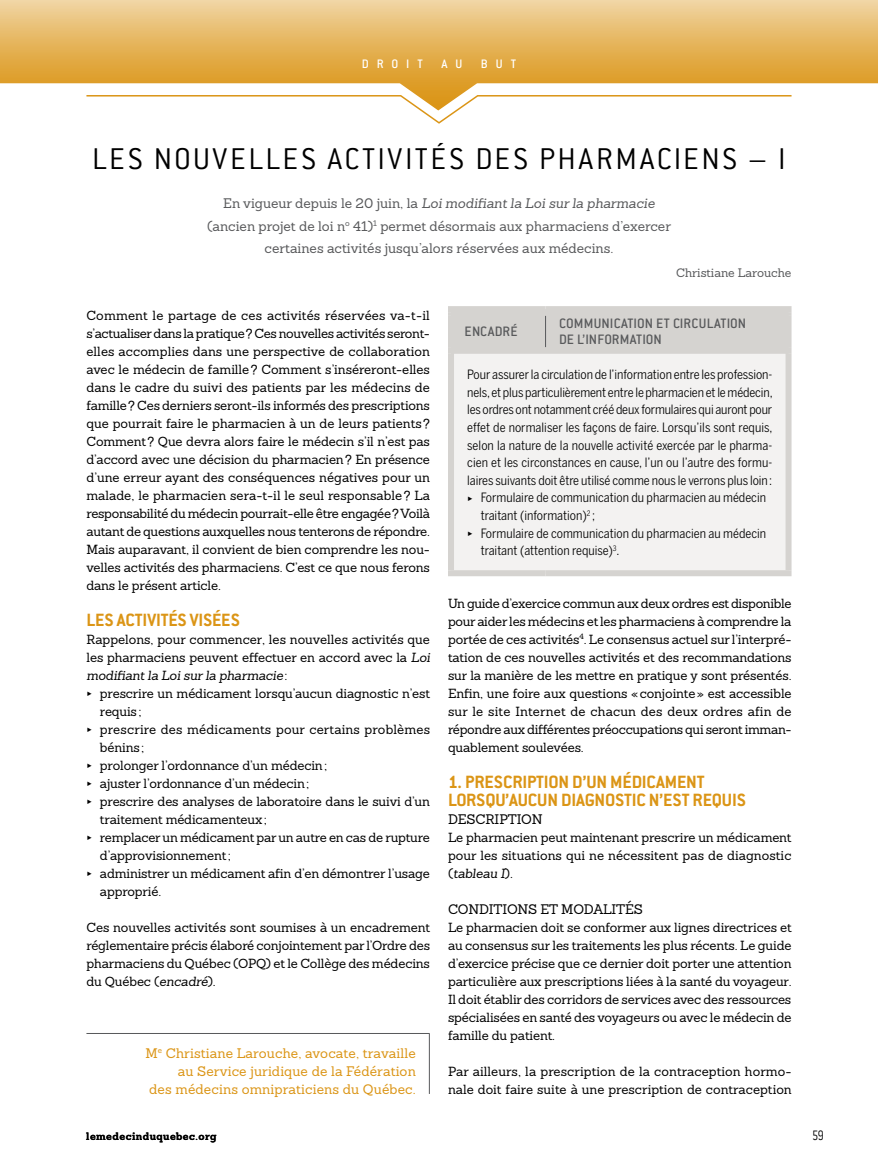
<style>
.page{position:relative;width:878px;height:1175px;background:#fff}
.page>*{position:absolute;margin:0;border:0;box-sizing:border-box;transform-origin:0 0}
.t1{font:300 33px "Conduit ITC Std";letter-spacing:.075em;color:#000}
.t2{font:700 19.5px/18px "Conduit ITC Std";letter-spacing:-.01em;color:#db9516}
.t3{font:500 15px/16.5px "Conduit ITC Std";letter-spacing:.005em;color:#58595b}
.t4{font:300 15px "Conduit ITC Std";color:#000;scale:.8 1}
.t5{font:13.5px/22.5px "Sanchez Slab";color:#58595b;text-align:center}
.t6{font:13.5px/18px "Sanchez Slab";letter-spacing:.01em;color:#db9516;text-align:right}
.t7{font:13.5px "Sanchez Slab";letter-spacing:-.01em;color:#000}
.t8{font:500 13.5px "Conduit ITC Std";letter-spacing:.58em;color:#fff}
.t9{font:12.9px/18px "Sanchez Slab";letter-spacing:-.01em;color:#000;text-align:justify}
.t10{font:12.75px "Benton Sans Cond";letter-spacing:-.005em;color:#000}
.t11{font:12px "Sanchez Slab";color:#58595b}
.t12{font:700 10.5px "Sanchez Slab";letter-spacing:.04em;color:#000}
.s1{font-style:italic}
</style>
<div class="page">
<svg style="left:0;top:0;width:878px;height:94px;background:#e8be72"></svg>
<svg style="left:86px;top:94px;width:706px;height:30px"></svg>
<hr style="left:86px;top:1033px;width:343px;height:1px;background:#58595b">
<hr style="left:429px;top:1033px;width:1px;height:61px;background:#58595b">
<div style="left:451px;top:354px;width:337px;height:219px;background:#f3f2f1"></div>
<div style="left:448px;top:354px;width:6px;height:216px;background:#d5d3d0"></div>
<div style="left:785px;top:354px;width:6px;height:216px;background:#d5d3d0"></div>
<div style="left:448px;top:570px;width:97px;height:6px;background:#d5d3d0"></div>
<div style="left:545px;top:570px;width:246px;height:6px;background:#d5d3d0"></div>
<div style="left:448px;top:306px;width:97px;height:6px;background:#d5d3d0"></div>
<div style="left:545px;top:306px;width:246px;height:6px;background:#d5d3d0"></div>
<div style="left:448px;top:312px;width:343px;height:42px;background:#d5d3d0"></div>
<div style="left:448px;top:316px;width:6px;height:31px;background:#d5d3d0"></div>
<div style="left:785px;top:316px;width:6px;height:31px;background:#d5d3d0"></div>
<div style="left:448px;top:347px;width:6px;height:7px;background:#d5d3d0"></div>
<div style="left:785px;top:347px;width:6px;height:7px;background:#d5d3d0"></div>
<p class="t8" style="left:362px;top:55px;width:62px">DROIT</p>
<p class="t8" style="left:441px;top:55px;width:22px">A U</p>
<p class="t8" style="left:481px;top:55px;width:37px">BUT</p>
<h1 class="t1" style="left:92px;top:139px;width:695px">LES NOUVELLES ACTIVITÉS DES PHARMACIENS – I</h1>
<p class="t5" style="left:207px;top:192px;width:465px">En vigueur depuis le 20 juin, la <span class="s1">Loi modifiant la Loi sur la pharmacie </span>(ancien projet de loi n<sup>o</sup> 41)<sup>1</sup> permet désormais aux pharmaciens d’exercer certaines activités jusqu’alors réservées aux médecins.</p>
<p class="t11" style="left:676px;top:265px;width:117px">Christiane Larouche</p>
<p class="t9" style="left:86px;top:306px;width:345px">Comment le partage de ces activités réservées va-t-il s’actualiser dans la pratique? Ces nouvelles activités seront&shy;elles accomplies dans une perspective de collaboration avec le médecin de famille? Comment s’inséreront-elles dans le cadre du suivi des patients par les médecins de famille? Ces derniers seront-ils informés des prescriptions que pourrait faire le pharmacien à un de leurs patients?<br>Comment? Que devra alors faire le médecin s’il n’est pas d’accord avec une décision du pharmacien? En présence d’une erreur ayant des conséquences négatives pour un malade, le pharmacien sera-t-il le seul responsable? La responsabilité du médecin pourrait-elle être engagée? Voilà autant de questions auxquelles nous tenterons de répondre.<br>Mais auparavant, il convient de bien comprendre les nou&shy;velles activités des pharmaciens. C’est ce que nous ferons dans le présent article.</p>
<h2 class="t2" style="left:86px;top:610px;width:155px">LES ACTIVITÉS VISÉES</h2>
<p class="t9" style="left:86px;top:630px;width:345px">Rappelons, pour commencer, les nouvelles activités que les pharmaciens peuvent effectuer en accord avec la <span class="s1">Loi modifiant la Loi sur la pharmacie</span>:</p>
<p class="t9" style="left:100px;top:684px;width:332px;text-align:left">prescrire un médicament lorsqu’aucun diagnostic n’est requis;<br>prescrire des médicaments pour certains problèmes bénins;<br>prolonger l’ordonnance d’un médecin;<br>ajuster l’ordonnance d’un médecin;<br>prescrire des analyses de laboratoire dans le suivi d’un traitement médicamenteux;<br>remplacer un médicament par un autre en cas de rupture d’approvisionnement;<br>administrer un médicament afin d’en démontrer l’usage approprié.</p>
<p class="t9" style="left:86px;top:918px;width:345px">Ces nouvelles activités sont soumises à un encadrement réglementaire précis élaboré conjointement par l’Ordre des pharmaciens du Québec (OPQ) et le Collège des médecins du Québec (<span class="s1">encadré</span>).</p>
<p class="t3" style="left:464px;top:323px;width:55px">ENCADRÉ</p>
<p class="t3" style="left:559px;top:314px;width:188px">COMMUNICATION ET CIRCULATION<br>DE L’INFORMATION</p>
<p class="t10" style="left:467px;top:367px;width:307px">Pour assurer la circulation de l’information entre les profession-</p>
<p class="t10" style="left:467px;top:384px;width:307px">nels, et plus particulièrement entre le pharmacien et le médecin,</p>
<p class="t10" style="left:467px;top:402px;width:306px">les ordres ont notamment créé deux formulaires qui auront pour</p>
<p class="t10" style="left:467px;top:420px;width:307px">effet de normaliser les façons de faire. Lorsqu’ils sont requis,</p>
<p class="t10" style="left:467px;top:437px;width:307px">selon la nature de la nouvelle activité exercée par le pharma-</p>
<p class="t10" style="left:467px;top:455px;width:306px">cien et les circonstances en cause, l’un ou l’autre des formu-</p>
<p class="t10" style="left:467px;top:473px;width:306px">laires suivants doit être utilisé comme nous le verrons plus loin:</p>
<p class="t10" style="left:480px;top:490px;width:287px">Formulaire de communication du pharmacien au médecin</p>
<p class="t10" style="left:480px;top:508px;width:116px">traitant (information)<sup>2</sup> ;</p>
<p class="t10" style="left:480px;top:525px;width:287px">Formulaire de communication du pharmacien au médecin</p>
<p class="t10" style="left:480px;top:543px;width:140px">traitant (attention requise)<sup>3</sup>.</p>
<p class="t9" style="left:448px;top:594px;width:345px">Un guide d’exercice commun aux deux ordres est disponible pour aider les médecins et les pharmaciens à comprendre la portée de ces activités<sup>4</sup>. Le consensus actuel sur l’interpré&shy;tation de ces nouvelles activités et des recommandations sur la manière de les mettre en pratique y sont présentés.<br>Enfin, une foire aux questions «conjointe» est accessible sur le site Internet de chacun des deux ordres afin de répondre aux différentes préoccupations qui seront imman&shy;quablement soulevées.</p>
<h2 class="t2" style="left:448px;top:772px;width:299px">1. PRESCRIPTION D’UN MÉDICAMENT<br>LORSQU’AUCUN DIAGNOSTIC N’EST REQUIS</h2>
<p class="t7" style="left:448px;top:810px;width:96px">DESCRIPTION</p>
<p class="t9" style="left:448px;top:828px;width:345px">Le pharmacien peut maintenant prescrire un médicament pour les situations qui ne nécessitent pas de diagnostic (<span class="s1">tableau I</span>).</p>
<p class="t7" style="left:448px;top:900px;width:196px">CONDITIONS ET MODALITÉS</p>
<p class="t9" style="left:448px;top:918px;width:345px">Le pharmacien doit se conformer aux lignes directrices et au consensus sur les traitements les plus récents. Le guide d’exercice précise que ce dernier doit porter une attention particulière aux prescriptions liées à la santé du voyageur.<br>Il doit établir des corridors de services avec des ressources spécialisées en santé des voyageurs ou avec le médecin de famille du patient.</p>
<p class="t9" style="left:448px;top:1062px;width:345px">Par ailleurs, la prescription de la contraception hormo&shy;nale doit faire suite à une prescription de contraception</p>
<p class="t6" style="left:145px;top:1044px;width:272px">M<sup>e</sup> Christiane Larouche, avocate, travaille au Service juridique de la Fédération<br>des médecins omnipraticiens du Québec.</p>
<p class="t12" style="left:86px;top:1129px;width:132px">lemedecinduquebec.org</p>
<p class="t4" style="left:812px;top:1126px;width:16px">59</p>
</div>
